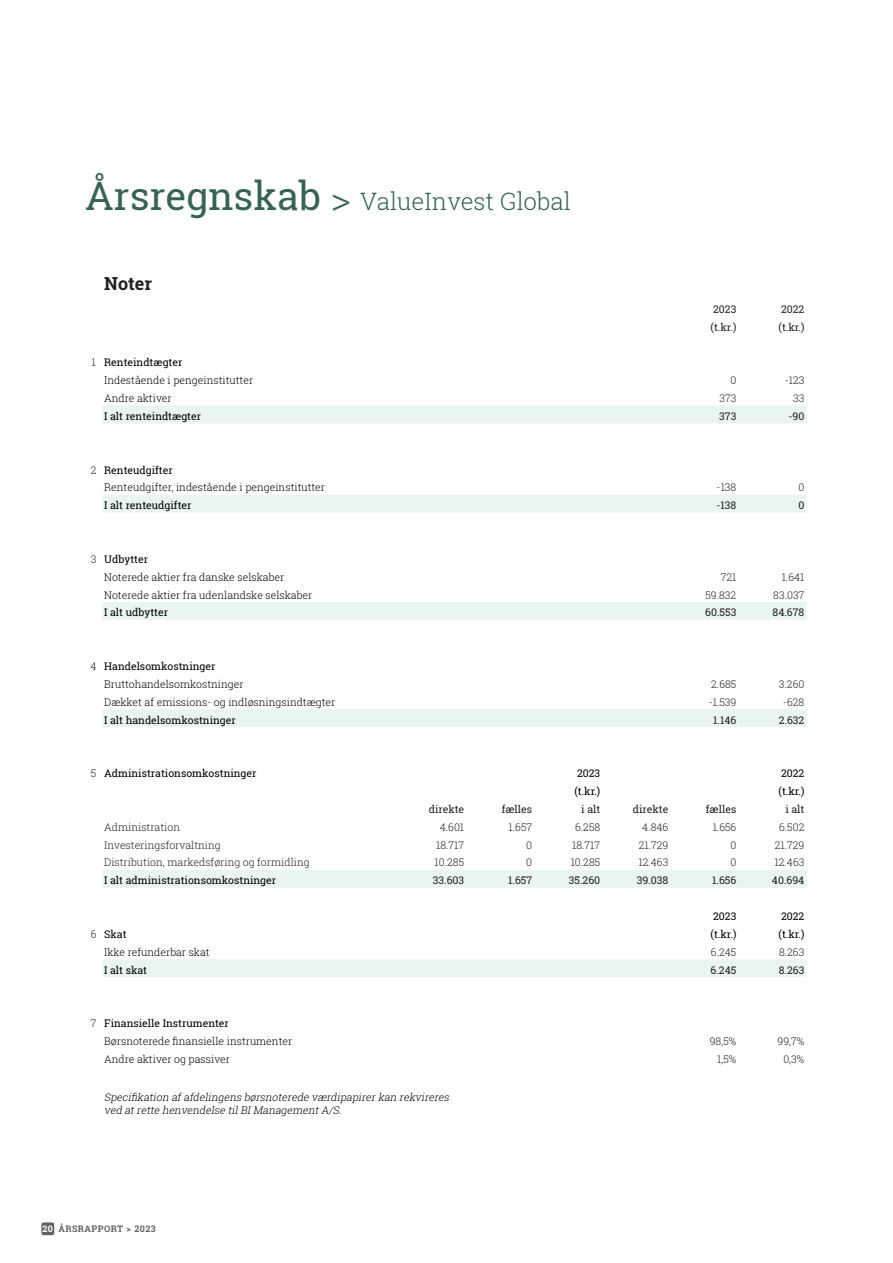
<style>
.page{position:relative;width:893px;height:1263px;background:#fff}
.page>*{position:absolute;margin:0;border:0;box-sizing:border-box;transform-origin:0 0}
.t1{font:300 24px "Roboto Slab";color:#376357}
.t2{font:700 18px "Roboto Slab";color:#231f20}
.t3{font:300 10.5px "Roboto Slab";color:#000}
.t4{font:10.5px "Roboto Slab";color:#000}
.t5{font:300 10.5px "Roboto Slab";color:#231f20}
.t6{font:10.5px "Roboto Slab";color:#231f20}
.t7{font:italic 300 10.5px/12.6px "Roboto Slab";color:#000}
.t8{font:700 9px "Roboto Slab";letter-spacing:.05em;color:#636366}
.s1{font-weight:400;font-size:39px}
.s2{font-size:39px}
.s3{color:#fff}
</style>
<div class="page">
<div style="left:41px;top:1222px;width:13px;height:13px;background:#635f63;border-radius:2px"></div>
<svg style="left:102px;top:405px;width:704px;height:572px"></svg>
<p class="t1" style="left:85px;top:185px;width:487px"><span class="s1">Årsregnskab</span> <span class="s2">&gt;</span> ValueInvest Global</p>
<p class="t2" style="left:104px;top:272px;width:49px">Noter</p>
<p class="t6" style="left:713px;top:302px;width:25px">2023</p>
<p class="t6" style="left:781px;top:302px;width:25px">2022</p>
<p class="t6" style="left:711px;top:320px;width:27px">(t.kr.)</p>
<p class="t6" style="left:779px;top:320px;width:27px">(t.kr.)</p>
<p class="t5" style="left:91px;top:355px;width:6px">1</p>
<p class="t4" style="left:104px;top:355px;width:80px">Renteindtægter</p>
<p class="t3" style="left:104px;top:373px;width:151px">Indestående i pengeinstitutter</p>
<p class="t5" style="left:730px;top:373px;width:7px">0</p>
<p class="t5" style="left:785px;top:373px;width:21px">-123</p>
<p class="t3" style="left:104px;top:391px;width:69px">Andre aktiver</p>
<p class="t5" style="left:719px;top:391px;width:19px">373</p>
<p class="t5" style="left:793px;top:391px;width:13px">33</p>
<p class="t4" style="left:104px;top:409px;width:98px">I alt renteindtægter</p>
<p class="t6" style="left:719px;top:409px;width:19px">373</p>
<p class="t6" style="left:788px;top:409px;width:17px">-90</p>
<p class="t5" style="left:91px;top:462px;width:7px">2</p>
<p class="t4" style="left:104px;top:462px;width:70px">Renteudgifter</p>
<p class="t3" style="left:104px;top:480px;width:222px">Renteudgifter, indestående i pengeinstitutter</p>
<p class="t5" style="left:717px;top:480px;width:21px">-138</p>
<p class="t5" style="left:798px;top:480px;width:7px">0</p>
<p class="t4" style="left:104px;top:498px;width:89px">I alt renteudgifter</p>
<p class="t6" style="left:716px;top:498px;width:21px">-138</p>
<p class="t6" style="left:798px;top:498px;width:7px">0</p>
<p class="t5" style="left:91px;top:552px;width:7px">3</p>
<p class="t4" style="left:104px;top:552px;width:45px">Udbytter</p>
<p class="t3" style="left:104px;top:570px;width:182px">Noterede aktier fra danske selskaber</p>
<p class="t5" style="left:721px;top:570px;width:17px">721</p>
<p class="t5" style="left:782px;top:570px;width:24px">1.641</p>
<p class="t3" style="left:104px;top:588px;width:210px">Noterede aktier fra udenlandske selskaber</p>
<p class="t5" style="left:705px;top:588px;width:32px">59.832</p>
<p class="t5" style="left:773px;top:588px;width:33px">83.037</p>
<p class="t4" style="left:104px;top:605px;width:65px">I alt udbytter</p>
<p class="t6" style="left:705px;top:605px;width:33px">60.553</p>
<p class="t6" style="left:772px;top:605px;width:33px">84.678</p>
<p class="t5" style="left:91px;top:659px;width:8px">4</p>
<p class="t4" style="left:104px;top:659px;width:113px">Handelsomkostninger</p>
<p class="t3" style="left:104px;top:677px;width:141px">Bruttohandelsomkostninger</p>
<p class="t5" style="left:711px;top:677px;width:27px">2.685</p>
<p class="t5" style="left:779px;top:677px;width:27px">3.260</p>
<p class="t3" style="left:104px;top:695px;width:233px">Dækket af emissions- og indløsningsindtægter</p>
<p class="t5" style="left:709px;top:695px;width:29px">-1.539</p>
<p class="t5" style="left:783px;top:695px;width:23px">-628</p>
<p class="t4" style="left:104px;top:713px;width:133px">I alt handelsomkostninger</p>
<p class="t6" style="left:713px;top:713px;width:25px">1.146</p>
<p class="t6" style="left:779px;top:713px;width:27px">2.632</p>
<p class="t5" style="left:91px;top:766px;width:7px">5</p>
<p class="t4" style="left:104px;top:766px;width:154px">Administrationsomkostninger</p>
<p class="t4" style="left:577px;top:766px;width:25px">2023</p>
<p class="t4" style="left:781px;top:766px;width:25px">2022</p>
<p class="t4" style="left:574px;top:784px;width:27px">(t.kr.)</p>
<p class="t4" style="left:779px;top:784px;width:27px">(t.kr.)</p>
<p class="t6" style="left:429px;top:802px;width:37px">direkte</p>
<p class="t6" style="left:502px;top:802px;width:32px">fælles</p>
<p class="t6" style="left:581px;top:802px;width:21px">i alt</p>
<p class="t6" style="left:633px;top:802px;width:37px">direkte</p>
<p class="t6" style="left:706px;top:802px;width:32px">fælles</p>
<p class="t6" style="left:785px;top:802px;width:21px">i alt</p>
<p class="t5" style="left:104px;top:820px;width:77px">Administration</p>
<p class="t5" style="left:440px;top:820px;width:26px">4.601</p>
<p class="t5" style="left:509px;top:820px;width:25px">1.657</p>
<p class="t5" style="left:575px;top:820px;width:27px">6.258</p>
<p class="t5" style="left:642px;top:820px;width:28px">4.846</p>
<p class="t5" style="left:713px;top:820px;width:25px">1.656</p>
<p class="t5" style="left:779px;top:820px;width:27px">6.502</p>
<p class="t5" style="left:104px;top:838px;width:118px">Investeringsforvaltning</p>
<p class="t5" style="left:436px;top:838px;width:30px">18.717</p>
<p class="t5" style="left:526px;top:838px;width:7px">0</p>
<p class="t5" style="left:572px;top:838px;width:30px">18.717</p>
<p class="t5" style="left:639px;top:838px;width:31px">21.729</p>
<p class="t5" style="left:730px;top:838px;width:7px">0</p>
<p class="t5" style="left:775px;top:838px;width:31px">21.729</p>
<p class="t5" style="left:104px;top:855px;width:207px">Distribution, markedsføring og formidling</p>
<p class="t5" style="left:435px;top:855px;width:31px">10.285</p>
<p class="t5" style="left:526px;top:855px;width:7px">0</p>
<p class="t5" style="left:571px;top:855px;width:31px">10.285</p>
<p class="t5" style="left:638px;top:855px;width:31px">12.463</p>
<p class="t5" style="left:730px;top:855px;width:7px">0</p>
<p class="t5" style="left:775px;top:855px;width:31px">12.463</p>
<p class="t4" style="left:104px;top:873px;width:173px">I alt administrationsomkostninger</p>
<p class="t6" style="left:433px;top:873px;width:33px">33.603</p>
<p class="t6" style="left:508px;top:873px;width:26px">1.657</p>
<p class="t6" style="left:569px;top:873px;width:33px">35.260</p>
<p class="t6" style="left:637px;top:873px;width:33px">39.038</p>
<p class="t6" style="left:712px;top:873px;width:26px">1.656</p>
<p class="t6" style="left:772px;top:873px;width:34px">40.694</p>
<p class="t4" style="left:713px;top:909px;width:25px">2023</p>
<p class="t4" style="left:781px;top:909px;width:25px">2022</p>
<p class="t5" style="left:91px;top:927px;width:7px">6</p>
<p class="t4" style="left:104px;top:927px;width:24px">Skat</p>
<p class="t4" style="left:711px;top:927px;width:27px">(t.kr.)</p>
<p class="t4" style="left:779px;top:927px;width:27px">(t.kr.)</p>
<p class="t3" style="left:104px;top:945px;width:107px">Ikke refunderbar skat</p>
<p class="t5" style="left:711px;top:945px;width:27px">6.245</p>
<p class="t5" style="left:779px;top:945px;width:27px">8.263</p>
<p class="t4" style="left:104px;top:963px;width:44px">I alt skat</p>
<p class="t6" style="left:710px;top:963px;width:27px">6.245</p>
<p class="t6" style="left:779px;top:963px;width:27px">8.263</p>
<p class="t5" style="left:91px;top:1016px;width:7px">7</p>
<p class="t4" style="left:104px;top:1016px;width:126px">Finansielle Instrumenter</p>
<p class="t3" style="left:104px;top:1034px;width:190px">Børsnoterede finansielle instrumenter</p>
<p class="t5" style="left:710px;top:1034px;width:28px">98,5%</p>
<p class="t5" style="left:777px;top:1034px;width:28px">99,7%</p>
<p class="t3" style="left:104px;top:1052px;width:127px">Andre aktiver og passiver</p>
<p class="t5" style="left:717px;top:1052px;width:21px">1,5%</p>
<p class="t5" style="left:783px;top:1052px;width:23px">0,3%</p>
<p class="t7" style="left:104px;top:1091px;width:349px">Specifikation afafdelingens børsnoterede værdipapirerkan rekvireres ved atrette henvendelse tilBIManagementA/S.</p>
<p class="t8" style="left:43px;top:1222px;width:115px"><span class="s3">20</span> ÅRSRAPPORT &gt; 2023</p>
</div>
